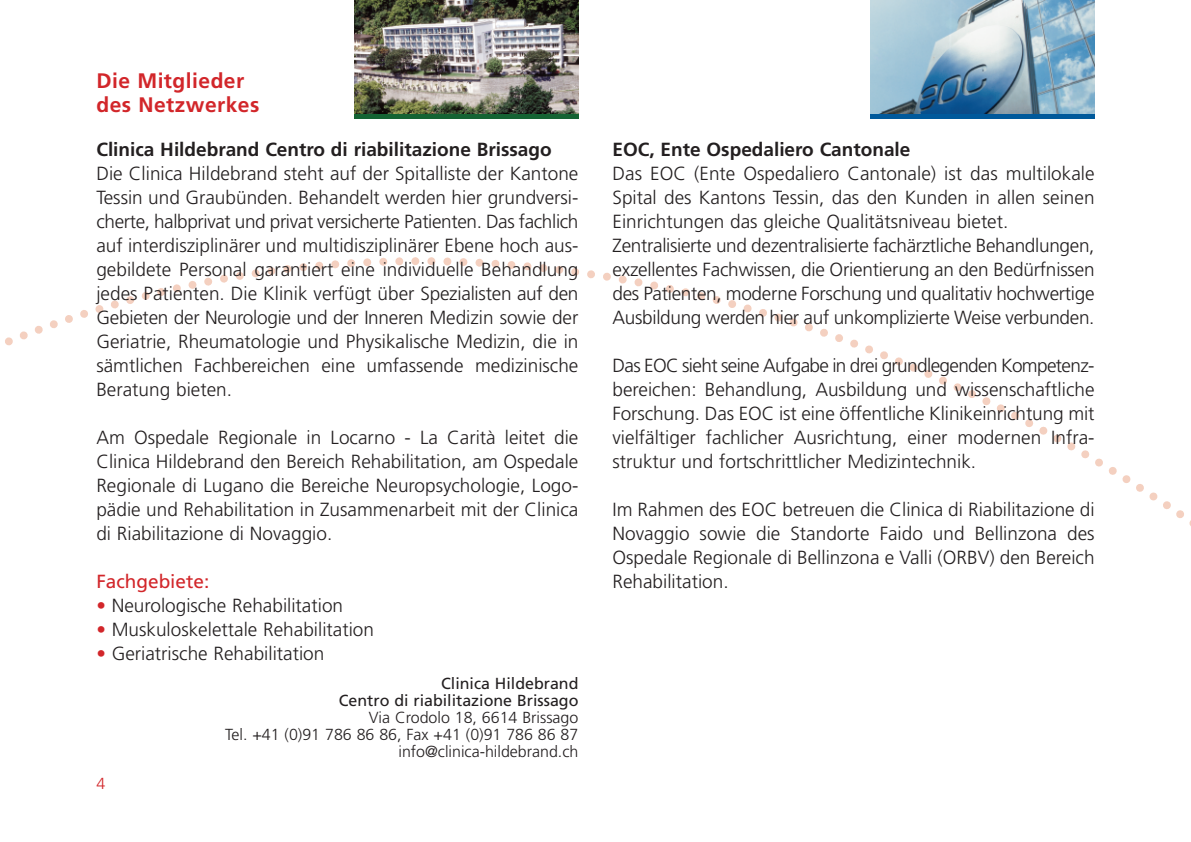
<style>
.page{position:relative;width:1191px;height:842px;background:#fff}
.page>*{position:absolute;margin:0;border:0;box-sizing:border-box;transform-origin:0 0}
.t1{font:700 21px/24px "Frutiger";letter-spacing:.02em;color:#d2262a}
.t2{font:300 19px/24px "Frutiger";color:#231f20;text-align:justify}
.t3{font:700 19px "Frutiger";color:#231f20}
.t4{font:19px "Frutiger";color:#d2262a}
.t5{font:300 16px/17px "Frutiger";color:#231f20;text-align:right}
.t6{font:16px/17px "Frutiger";color:#231f20;text-align:right}
.t7{font:300 16px "Frutiger";color:#d2262a}
.s1{font-weight:400;color:#d2262a}
</style>
<div class="page">
<svg style="left:870px;top:113px;width:224px;height:6px"></svg>
<svg style="left:354px;top:113px;width:224px;height:6px"></svg>
<svg style="left:5px;top:257px;width:1186px;height:269px"></svg>
<img style="left:354px;top:0;width:224px;height:113px">
<img style="left:870px;top:0;width:224px;height:113px">
<p class="t1" style="left:96px;top:70px;width:164px">Die Mitglieder des Netzwerkes</p>
<p class="t3" style="left:96px;top:142px;width:457px">Clinica Hildebrand Centro di riabilitazione Brissago</p>
<p class="t2" style="left:96px;top:163px;width:483px">Die Clinica Hildebrand steht auf der Spitalliste der Kantone Tessin und Graubünden. Behandelt werden hier grundversi&shy;cherte, halbprivat und privat versicherte Patienten. Das fachlich auf interdisziplinärer und multidisziplinärer Ebene hoch aus&shy;gebildete Personal garantiert eine individuelle Behandlung jedes Patienten. Die Klinik verfügt über Spezialisten auf den Gebieten der Neurologie und der Inneren Medizin sowie der Geriatrie, Rheumatologie und Physikalische Medizin, die in sämtlichen Fachbereichen eine umfassende medizinische Beratung bieten.</p>
<p class="t2" style="left:96px;top:427px;width:483px">Am Ospedale Regionale in Locarno - La Carità leitet die Clinica Hildebrand den Bereich Rehabilitation, am Ospedale Regionale di Lugano die Bereiche Neuropsychologie, Logo&shy;pädie und Rehabilitation in Zusammenarbeit mit der Clinica di Riabilitazione di Novaggio.</p>
<p class="t4" style="left:96px;top:574px;width:114px">Fachgebiete:</p>
<p class="t2" style="left:96px;top:595px;width:248px"><span class="s1">•</span> Neurologische Rehabilitation</p>
<p class="t2" style="left:96px;top:619px;width:279px"><span class="s1">•</span> Muskuloskelettale Rehabilitation</p>
<p class="t2" style="left:96px;top:643px;width:229px"><span class="s1">•</span> Geriatrische Rehabilitation</p>
<p class="t7" style="left:96px;top:777px;width:10px">4</p>
<p class="t6" style="left:339px;top:676px;width:241px">Clinica Hildebrand<br>Centro di riabilitazione Brissago</p>
<p class="t5" style="left:225px;top:710px;width:355px">Via Crodolo 18, 6614 Brissago<br>Tel. +41 (0)91 786 86 86, Fax +41 (0)91 786 86 87 info@clinica-hildebrand.ch</p>
<p class="t3" style="left:612px;top:142px;width:299px">EOC, Ente Ospedaliero Cantonale</p>
<p class="t2" style="left:612px;top:163px;width:483px;text-align:left">Das EOC (Ente Ospedaliero Cantonale) ist das multilokale Spital des Kantons Tessin, das den Kunden in allen seinen Einrichtungen das gleiche Qualitätsniveau bietet.<br>Zentralisierte und dezentralisierte fachärztliche Behandlungen, exzellentes Fachwissen, die Orientierung an den Bedürfnissen des Patienten, moderne Forschung und qualitativ hochwertige Ausbildung werden hier auf unkomplizierte Weise verbunden.</p>
<p class="t2" style="left:612px;top:355px;width:483px">Das EOC sieht seine Aufgabe in drei grundlegenden Kompetenz&shy;bereichen: Behandlung, Ausbildung und wissenschaftliche Forschung. Das EOC ist eine öffentliche Klinikeinrichtung mit vielfältiger fachlicher Ausrichtung, einer modernen Infra&shy;struktur und fortschrittlicher Medizintechnik.</p>
<p class="t2" style="left:612px;top:499px;width:483px">Im Rahmen des EOC betreuen die Clinica di Riabilitazione di Novaggio sowie die Standorte Faido und Bellinzona des Ospedale Regionale di Bellinzona e Valli (ORBV) den Bereich Rehabilitation.</p>
</div>
